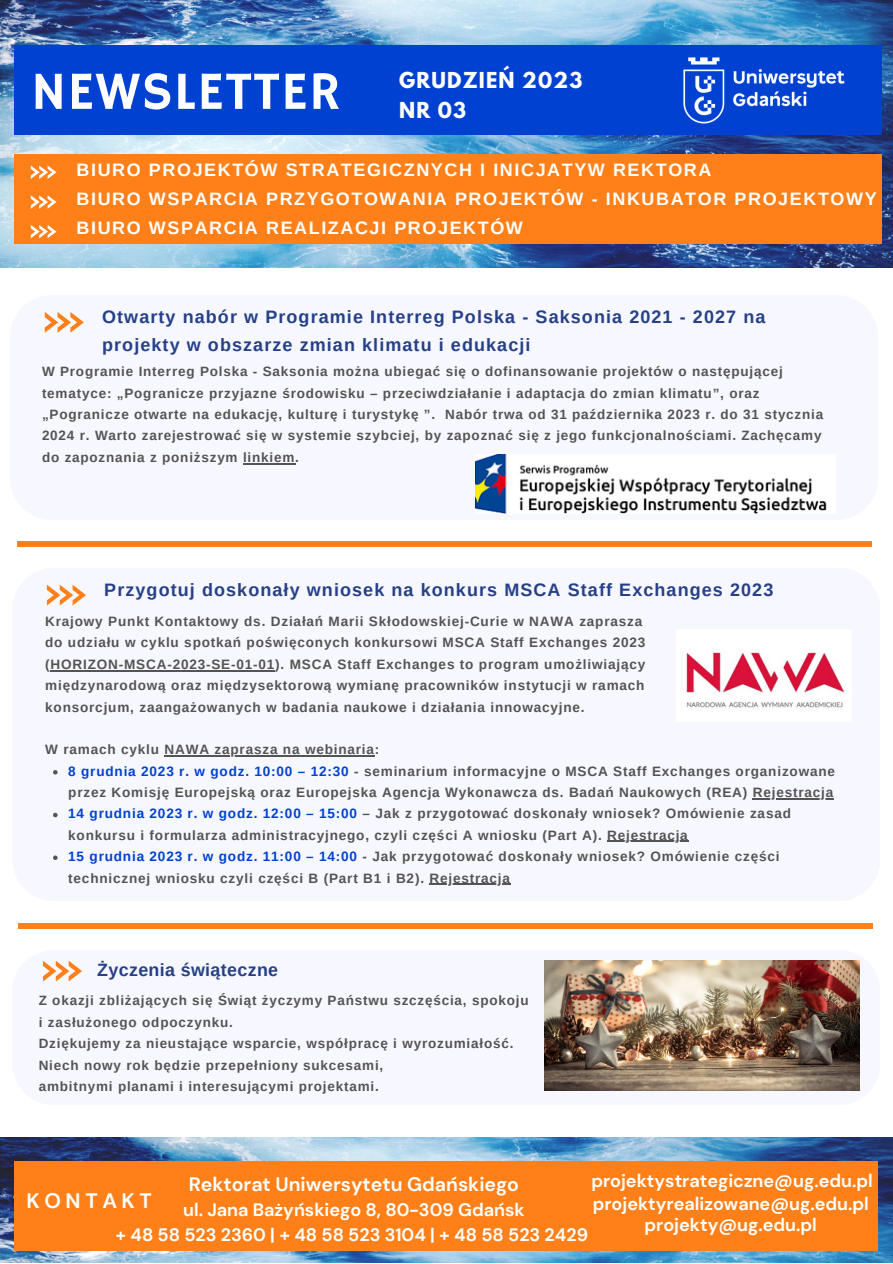
<style>
.page{position:relative;width:893px;height:1264px;background:#fff}
.page>*{position:absolute;margin:0;border:0;box-sizing:border-box;transform-origin:0 0}
.t1{font:54px "Hammersmith One";letter-spacing:.02em;color:#fff}
.t2{font:700 21px "DM Sans";letter-spacing:.22em;color:#fff}
.t3{font:700 19.5px "DM Sans";color:#fff}
.t4{font:700 19.5px "League Spartan";letter-spacing:.06em;color:#fff}
.t5{font:700 18px/28px "Arimo";letter-spacing:.06em;color:#254087}
.t6{font:700 18px "DM Sans";color:#fff}
.t7{font:700 18px "Arimo";letter-spacing:.09em;color:#fff}
.t8{font:700 17.85px "Arimo";letter-spacing:.02em;color:#254087}
.t9{font:700 13.5px/21.3px "Arimo";letter-spacing:.06em;color:#545454}
.s1{color:#0041d2}
</style>
<div class="page">
<img style="left:0;top:0;width:892px;height:268px">
<div style="left:15px;top:154px;width:867px;height:90px;background:#ff8019"></div>
<svg style="left:31px;top:165px;width:25px;height:14px"></svg>
<div style="left:15px;top:46px;width:867px;height:89px;background:#0041d2"></div>
<img style="left:645px;top:19px;width:237px;height:135px">
<div style="left:17px;top:541px;width:854px;height:5px;background:#ff8019"></div>
<svg style="left:31px;top:195px;width:25px;height:14px"></svg>
<svg style="left:31px;top:225px;width:25px;height:13px"></svg>
<img style="left:0;top:1137px;width:892px;height:125px">
<div style="left:15px;top:1161px;width:863px;height:89px;background:#ff8019"></div>
<svg style="left:47px;top:584px;width:39px;height:21px"></svg>
<img style="left:686px;top:652px;width:159px;height:56px">
<hr style="left:51px;top:670px;width:224px;height:1px;background:#545454">
<hr style="left:164px;top:755px;width:211px;height:1px;background:#545454">
<svg style="left:53px;top:770px;width:5px;height:4px"></svg>
<hr style="left:752px;top:798px;width:82px;height:1px;background:#545454">
<svg style="left:53px;top:812px;width:5px;height:5px"></svg>
<hr style="left:607px;top:840px;width:81px;height:2px;background:#545454">
<svg style="left:53px;top:855px;width:5px;height:5px"></svg>
<hr style="left:429px;top:883px;width:82px;height:1px;background:#545454">
<svg style="left:45px;top:312px;width:39px;height:21px"></svg>
<img style="left:475px;top:454px;width:352px;height:60px">
<hr style="left:243px;top:463px;width:52px;height:1px;background:#545454">
<div style="left:18px;top:922px;width:854px;height:6px;background:#ff8019"></div>
<svg style="left:43px;top:960px;width:39px;height:21px"></svg>
<img style="left:544px;top:960px;width:315px;height:130px">
<p class="t1" style="left:31px;top:60px;width:311px">NEWSLETTER</p>
<p class="t4" style="left:399px;top:70px;width:185px">GRUDZIEŃ 2023</p>
<p class="t4" style="left:399px;top:100px;width:69px">NR 03</p>
<p class="t7" style="left:77px;top:159px;width:636px">BIURO PROJEKTÓW STRATEGICZNYCH I INICJATYW REKTORA</p>
<p class="t7" style="left:77px;top:188px;width:801px">BIURO WSPARCIA PRZYGOTOWANIA PROJEKTÓW - INKUBATOR PROJEKTOWY</p>
<p class="t7" style="left:77px;top:218px;width:448px">BIURO WSPARCIA REALIZACJI PROJEKTÓW</p>
<p class="t5" style="left:102px;top:303px;width:664px">Otwarty nabór w Programie Interreg Polska - Saksonia 2021 - 2027 na projekty w obszarze zmian klimatu i edukacji</p>
<p class="t9" style="left:42px;top:361px;width:782px">W Programie Interreg Polska - Saksonia można ubiegać się o dofinansowanie projektów o następującej tematyce: „Pogranicze przyjazne środowisku – przeciwdziałanie i adaptacja do zmian klimatu”, oraz „Pogranicze otwarte na edukację, kulturę i turystykę ”. Nabór trwa od 31 października 2023 r. do 31 stycznia 2024 r. Warto zarejestrować się w systemie szybciej, by zapoznać się z jego funkcjonalnościami. Zachęcamy do zapoznania z poniższym linkiem.</p>
<p class="t5" style="left:104px;top:575px;width:670px">Przygotuj doskonały wniosek na konkurs MSCA Staff Exchanges 2023</p>
<p class="t9" style="left:45px;top:610px;width:598px">Krajowy Punkt Kontaktowy ds. Działań Marii Skłodowskiej-Curie w NAWA zaprasza</p>
<p class="t9" style="left:45px;top:632px;width:601px">do udziału w cyklu spotkań poświęconych konkursowi MSCA Staff Exchanges 2023</p>
<p class="t9" style="left:45px;top:653px;width:601px">(HORIZON-MSCA-2023-SE-01-01). MSCA Staff Exchanges to program umożliwiający</p>
<p class="t9" style="left:45px;top:675px;width:600px">międzynarodową oraz międzysektorową wymianę pracowników instytucji w ramach</p>
<p class="t9" style="left:45px;top:696px;width:541px">konsorcjum, zaangażowanych w badania naukowe i działania innowacyjne.</p>
<p class="t9" style="left:45px;top:739px;width:336px">W ramach cyklu NAWA zaprasza na webinaria:</p>
<p class="t9" style="left:68px;top:760px;width:768px"><span class="s1">8 grudnia 2023 r. w godz. 10:00 – 12:30</span> - seminarium informacyjne o MSCA Staff Exchanges organizowane przez Komisję Europejską oraz Europejska Agencja Wykonawcza ds. Badań Naukowych (REA) Rejestracja</p>
<p class="t9" style="left:68px;top:803px;width:724px"><span class="s1">14 grudnia 2023 r. w godz. 12:00 – 15:00</span> – Jak z przygotować doskonały wniosek? Omówienie zasad konkursu i formularza administracyjnego, czyli części A wniosku (Part A). Rejestracja</p>
<p class="t9" style="left:68px;top:845px;width:712px"><span class="s1">15 grudnia 2023 r. w godz. 11:00 – 14:00</span> - Jak przygotować doskonały wniosek? Omówienie części technicznej wniosku czyli części B (Part B1 i B2). Rejestracja</p>
<p class="t8" style="left:97px;top:959px;width:182px">Życzenia świąteczne</p>
<p class="t9" style="left:39px;top:990px;width:491px">Z okazji zbliżających się Świąt życzymy Państwu szczęścia, spokoju</p>
<p class="t9" style="left:39px;top:1011px;width:196px">i zasłużonego odpoczynku.</p>
<p class="t9" style="left:39px;top:1032px;width:476px">Dziękujemy za nieustające wsparcie, współpracę i wyrozumiałość.</p>
<p class="t9" style="left:39px;top:1054px;width:346px">Niech nowy rok będzie przepełniony sukcesami,</p>
<p class="t9" style="left:39px;top:1075px;width:341px">ambitnymi planami i interesującymi projektami.</p>
<p class="t3" style="left:189px;top:1171px;width:332px">Rektorat Uniwersytetu Gdańskiego</p>
<p class="t6" style="left:591px;top:1169px;width:283px">projektystrategiczne@ug.edu.pl</p>
<p class="t6" style="left:183px;top:1198px;width:343px">ul. Jana Bażyńskiego 8, 80-309 Gdańsk</p>
<p class="t6" style="left:115px;top:1223px;width:474px">+ 48 58 523 2360 | + 48 58 523 3104 | + 48 58 523 2429</p>
<p class="t2" style="left:26px;top:1187px;width:127px">KONTAKT</p>
<p class="t6" style="left:592px;top:1192px;width:277px">projektyrealizowane@ug.edu.pl</p>
<p class="t6" style="left:644px;top:1212px;width:174px">projekty@ug.edu.pl</p>
</div>
